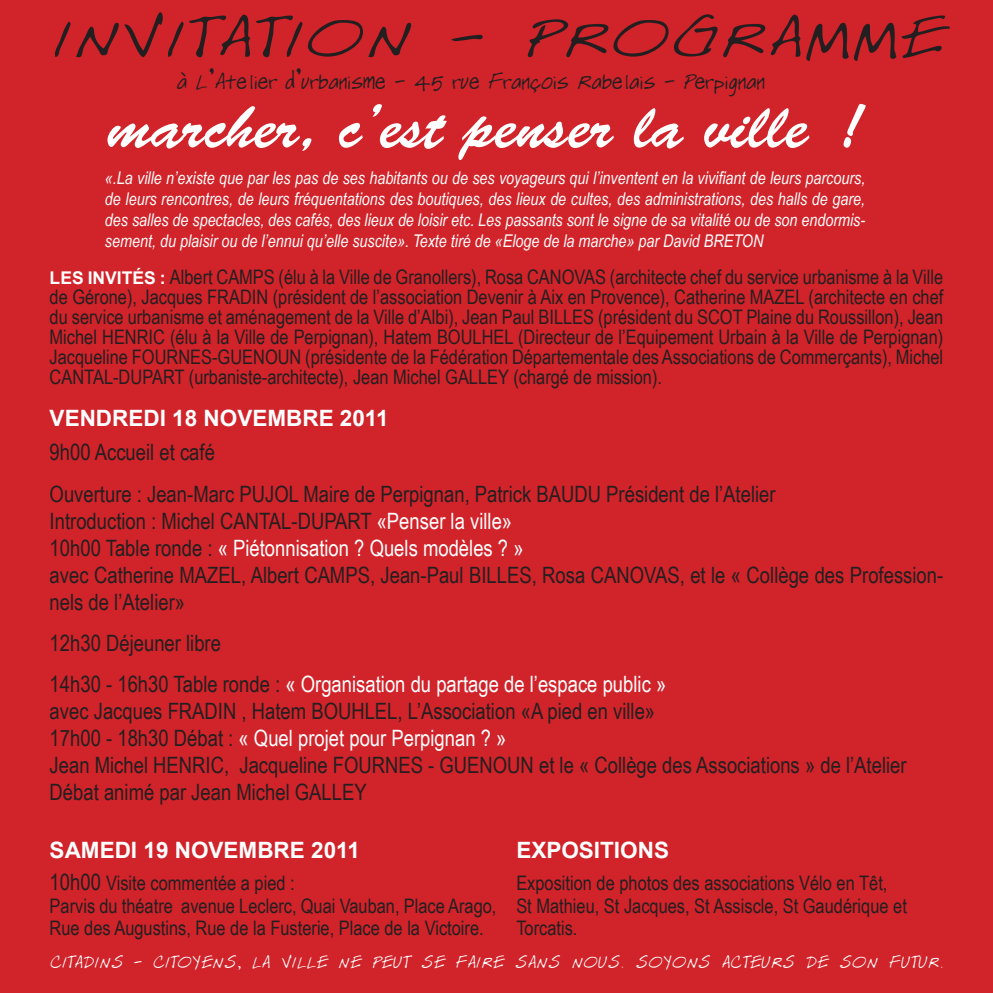
<style>
.page{position:relative;width:993px;height:993px;background:#fff}
.page>*{position:absolute;margin:0;border:0;box-sizing:border-box;transform-origin:0 0}
.t1{font:62.5px "Brush Script Std";color:#fff}
.t2{font:58px "Sashas Hand";color:#231f20;scale:1.25 1}
.t3{font:22.5px/27px "Arial Narrow";color:#231f20}
.t4{font:22.5px "Sashas Hand";color:#231f20}
.t5{font:700 22.5px "Arial";color:#fff}
.t6{font:20px/20px "Arial Narrow";color:#231f20}
.t7{font:italic 17.5px/21px "Arial Narrow";color:#fff;text-align:justify}
.t8{font:17.5px "Sashas Hand";color:#fff}
.s1{font-family:"Arial";font-weight:700;font-size:17.5px;color:#fff}
.s2{color:#fff}
.s3{font-size:22.5px}
</style>
<div class="page">
<div style="left:0;top:0;width:992px;height:992px;background:#d1232a"></div>
<h2 class="t2" style="left:50px;top:-2px;width:716px">INVITATION – PROGRAMME</h2>
<p class="t4" style="left:176px;top:66px;width:589px">À L’ATELIER D’URBANISME - 45 RUE FRANÇOIS RABELAIS - PERPIGNAN</p>
<h1 class="t1" style="left:108px;top:92px;width:756px">marcher, c’est penser la ville !</h1>
<p class="t7" style="left:105px;top:167px;width:761px">«.La ville n’existe que par les pas de ses habitants ou de ses voyageurs qui l’inventent en la vivifiant de leurs parcours, de leurs rencontres, de leurs fréquentations des boutiques, des lieux de cultes, des administrations, des halls de gare, des salles de spectacles, des cafés, des lieux de loisir etc. Les passants sont le signe de sa vitalité ou de son endormis&shy;sement, du plaisir ou de l’ennui qu’elle suscite». Texte tiré de «Eloge de la marche» par David BRETON</p>
<p class="t6" style="left:50px;top:266px;width:894px;text-align:justify"><span class="s1">LES INVITÉS :</span> Albert CAMPS (élu à la Ville de Granollers), Rosa CANOVAS (architecte chef du service urbanisme à la Ville de Gérone), Jacques FRADIN (président de l’association Devenir à Aix en Provence), Catherine MAZEL (architecte en chef du service urbanisme et aménagement de la Ville d’Albi), Jean Paul BILLES (président du SCOT Plaine du Roussillon), Jean Michel HENRIC (élu à la Ville de Perpignan), Hatem BOULHEL (Directeur de l’Equipement Urbain à la Ville de Perpignan)<br>Jacqueline FOURNES-GUENOUN (présidente de la Fédération Départementale des Associations de Commerçants), Michel CANTAL-DUPART (urbaniste-architecte), Jean Michel GALLEY (chargé de mission).</p>
<p class="t5" style="left:50px;top:403px;width:340px">VENDREDI 18 NOVEMBRE 2011</p>
<p class="t3" style="left:50px;top:431px;width:727px;line-height:41.2px">9h00 Accueil et café<br>Ouverture : Jean-Marc PUJOL Maire de Perpignan, Patrick BAUDU Président de l’Atelier</p>
<p class="t3" style="left:50px;top:506px;width:894px">Introduction : Michel CANTAL-DUPART <span class="s2">«Penser la ville»<br></span>10h00 Table ronde : <span class="s2">« Piétonnisation ? Quels modèles ? »<br></span>avec Catherine MAZEL, Albert CAMPS, Jean-Paul BILLES, Rosa CANOVAS, et le « Collège des Profession&shy;nels de l’Atelier»</p>
<p class="t3" style="left:50px;top:621px;width:618px;line-height:41.2px">12h30 Déjeuner libre<br>14h30 - 16h30 Table ronde : <span class="s2">« Organisation du partage de l’espace public »</span></p>
<p class="t3" style="left:50px;top:696px;width:858px">avec Jacques FRADIN , Hatem BOUHLEL, L’Association «A pied en ville»<br>17h00 - 18h30 Débat : <span class="s2">« Quel projet pour Perpignan ? »<br></span>Jean Michel HENRIC, Jacqueline FOURNES - GUENOUN et le « Collège des Associations » de l’Atelier Débat animé par Jean Michel GALLEY</p>
<p class="t5" style="left:50px;top:835px;width:312px">SAMEDI 19 NOVEMBRE 2011</p>
<p class="t6" style="left:50px;top:871px;width:448px;line-height:22px"><span class="s3">10h00</span> Visite commentée a pied :<br>Parvis du théatre avenue Leclerc, Quai Vauban, Place Arago,<br>Rue des Augustins, Rue de la Fusterie, Place de la Victoire.</p>
<p class="t5" style="left:516px;top:835px;width:154px">EXPOSITIONS</p>
<p class="t6" style="left:516px;top:871px;width:392px;line-height:22px">Exposition de photos des associations Vélo en Têt,<br>St Mathieu, St Jacques, St Assiscle, St Gaudérique et<br>Torcatis.</p>
<p class="t8" style="left:50px;top:950px;width:894px">CITADINS – CITOYENS, LA VILLE NE PEUT SE FAIRE SANS NOUS. SOYONS ACTEURS DE SON FUTUR.</p>
</div>
